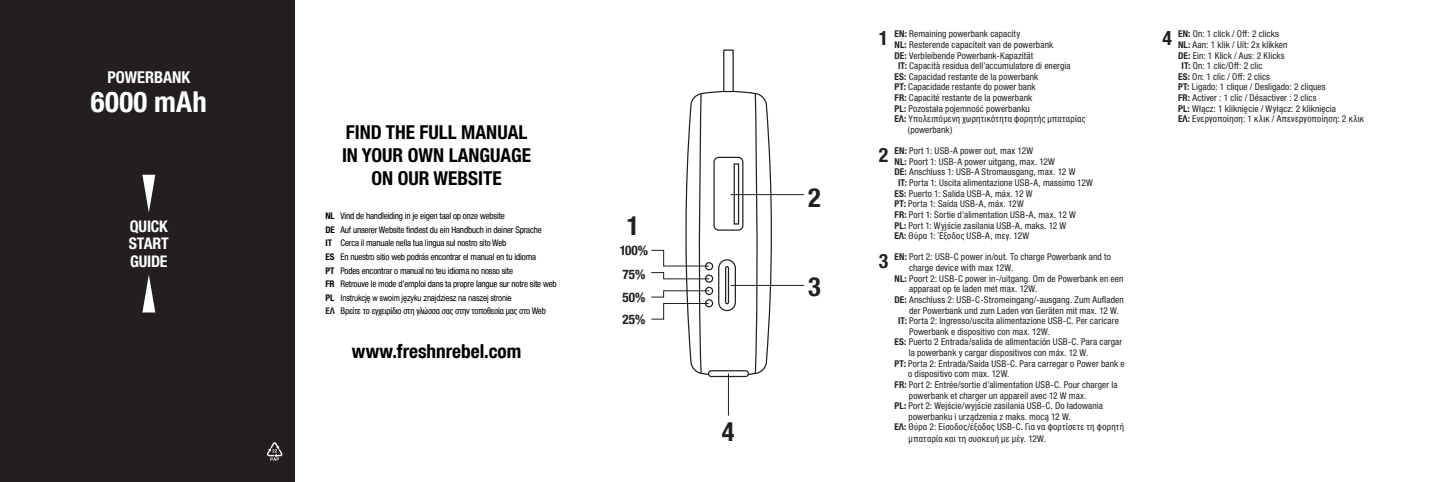
<style>
.page{position:relative;width:1439px;height:482px;background:#fff}
.page>*{position:absolute;margin:0;border:0;box-sizing:border-box;transform-origin:0 0}
.t1{font:700 condensed 28.75px "Helvetica Neue Condensed";letter-spacing:.015em;color:#fff}
.t2{font:700 condensed 26.38px "Helvetica Neue LTW1 G";color:#231f20}
.t3{font:700 condensed 19.75px "Helvetica Neue LTW1 G";color:#231f20}
.t4{font:700 condensed 19.25px/23.1px "Helvetica Neue LTW1 G";color:#000001;text-align:center}
.t5{font:700 condensed 19.25px "Helvetica Neue Condensed";color:#000001}
.t6{font:700 condensed 16.25px "Helvetica Neue Condensed";color:#fff}
.t7{font:700 condensed 15.88px/17.1px "Helvetica Neue Condensed";letter-spacing:-.01em;color:#fff;text-align:justify}
.t8{font:700 condensed 13.25px/23.4px "Helvetica Neue LTW1 G";color:#231f20}
.t9{font:condensed 9.38px "Helvetica Neue LTW1 G";letter-spacing:.015em;color:#231f20}
.t10{font:condensed 9.12px/13.6px "Helvetica Neue Condensed";letter-spacing:-.02em;color:#000001}
.t11{font:condensed 9.12px "Helvetica Neue LTW1 G";letter-spacing:-.02em;color:#000001}
.t12{font:9.12px "Arial Narrow";letter-spacing:-.02em;color:#000001}
.s1{font-weight:700}
.s2{font-family:"Helvetica Neue Condensed";font-weight:700;font-stretch:condensed}
.s3{font-weight:700;color:#231f20}
</style>
<div class="page">
<div style="left:0;top:0;width:294px;height:482px;background:#231f20"></div>
<svg style="left:267px;top:442px;width:15px;height:19px"></svg>
<div style="left:723px;top:49px;width:11px;height:43px;border:1px solid #231f20"></div>
<div style="left:708px;top:370px;width:41px;height:7px;border:1px solid #231f20;border-radius:3px"></div>
<svg style="left:651px;top:89px;width:122px;height:287px"></svg>
<hr style="left:728px;top:374px;width:1px;height:41px;background:#231f20">
<hr style="left:730px;top:285px;width:74px;height:1px;background:#231f20">
<hr style="left:730px;top:194px;width:74px;height:1px;background:#231f20">
<svg style="left:142px;top:175px;width:13px;height:38px"></svg>
<svg style="left:142px;top:275px;width:13px;height:37px"></svg>
<h3 class="t6" style="left:107px;top:67px;width:84px">POWERBANK</h3>
<h1 class="t1" style="left:91px;top:84px;width:117px">6000 mAh</h1>
<h3 class="t7" style="left:129px;top:218px;width:42px">QUICK START GUIDE</h3>
<h3 class="t4" style="left:342px;top:121px;width:191px">FIND THE FULL MANUAL<br>IN YOUR OWN LANGUAGE<br>ON OUR WEBSITE</h3>
<p class="t10" style="left:325px;top:209px;width:233px"><span class="s1">NL</span> Vind de handleiding in je eigen taal op onze website<br><span class="s1">DE</span> Auf unserer Website findest du ein Handbuch in deiner Sprache<br><span class="s1">IT</span> Cerca il manuale nella tua lingua sul nostro sito Web<br><span class="s1">ES</span> En nuestro sitio web podrás encontrar el manual en tu idioma<br><span class="s1">PT</span> Podes encontrar o manual no teu idioma no nosso site<br><span class="s1">FR</span> Retrouve le mode d’emploi dans ta propre langue sur notre site web</p>
<p class="t12" style="left:325px;top:291px;width:188px"><span class="s2">PL</span> Instrukcję w swoim języku znajdziesz na naszej stronie</p>
<p class="t11" style="left:325px;top:306px;width:222px"><span class="s3">ΕΛ</span> Βρείτε το εγχειρίδιο στη γλώσσα σας στην τοποθεσία μας στο Web</p>
<h3 class="t5" style="left:352px;top:340px;width:171px">www.freshnrebel.com</h3>
<h2 class="t2" style="left:627px;top:210px;width:14px">1</h2>
<h3 class="t8" style="left:620px;top:239px;width:30px">100%<br>75%<br>50%</h3>
<h3 class="t8" style="left:622px;top:308px;width:24px">25%</h3>
<h2 class="t2" style="left:722px;top:416px;width:14px">4</h2>
<h2 class="t2" style="left:808px;top:181px;width:14px">2</h2>
<h2 class="t2" style="left:808px;top:271px;width:14px">3</h2>
<p class="t9" style="left:894px;top:28px;width:127px"><span class="s1">EN:</span> Remaining powerbank capacity</p>
<p class="t9" style="left:894px;top:39px;width:160px"><span class="s1">NL:</span> Resterende capaciteit van de powerbank</p>
<p class="t9" style="left:894px;top:50px;width:140px"><span class="s1">DE:</span> Verbleibende Powerbank-Kapazität</p>
<p class="t9" style="left:898px;top:60px;width:174px"><span class="s1">IT:</span> Capacità residua dell’accumulatore di energia</p>
<p class="t9" style="left:894px;top:71px;width:145px"><span class="s1">ES:</span> Capacidad restante de la powerbank</p>
<p class="t9" style="left:894px;top:82px;width:143px"><span class="s1">PT:</span> Capacidade restante do power bank</p>
<p class="t9" style="left:894px;top:92px;width:139px"><span class="s1">FR:</span> Capacité restante de la powerbank</p>
<p class="t9" style="left:894px;top:103px;width:137px"><span class="s1">PL:</span> Pozostała pojemność powerbanku</p>
<p class="t9" style="left:894px;top:113px;width:192px"><span class="s1">ΕΛ:</span> Υπολειπόμενη χωρητικότητα φορητής μπαταρίας</p>
<p class="t9" style="left:908px;top:124px;width:46px">(powerbank)</p>
<p class="t9" style="left:894px;top:145px;width:140px"><span class="s1">EN:</span> Port 1: USB-A power out, max 12W</p>
<p class="t9" style="left:894px;top:156px;width:162px"><span class="s1">NL:</span> Poort 1: USB-A power uitgang, max. 12W</p>
<p class="t9" style="left:894px;top:167px;width:182px"><span class="s1">DE:</span> Anschluss 1: USB-A Stromausgang, max. 12 W</p>
<p class="t9" style="left:898px;top:177px;width:196px"><span class="s1">IT:</span> Porta 1: Uscita alimentazione USB-A, massimo 12W</p>
<p class="t9" style="left:894px;top:188px;width:140px"><span class="s1">ES:</span> Puerto 1: Salida USB-A, máx. 12 W</p>
<p class="t9" style="left:894px;top:198px;width:131px"><span class="s1">PT:</span> Porta 1: Saída USB-A, máx. 12W</p>
<p class="t9" style="left:894px;top:209px;width:183px"><span class="s1">FR:</span> Port 1: Sortie d’alimentation USB-A, max. 12 W</p>
<p class="t9" style="left:894px;top:220px;width:173px"><span class="s1">PL:</span> Port 1: Wyjście zasilania USB-A, maks. 12 W</p>
<p class="t9" style="left:894px;top:230px;width:136px"><span class="s1">ΕΛ:</span> Θύρα 1: Έξοδος USB-A, mεγ. 12W</p>
<p class="t9" style="left:894px;top:252px;width:218px"><span class="s1">EN:</span> Port 2: USB-C power in/out. To charge Powerbank and to</p>
<p class="t9" style="left:909px;top:262px;width:106px">charge device with max 12W.</p>
<p class="t9" style="left:894px;top:273px;width:230px"><span class="s1">NL:</span> Poort 2: USB-C power in-/uitgang. Om de Powerbank en een</p>
<p class="t9" style="left:909px;top:283px;width:130px">apparaat op te laden met max. 12W.</p>
<p class="t9" style="left:894px;top:294px;width:231px"><span class="s1">DE:</span> Anschluss 2: USB-C-Stromeingang/-ausgang. Zum Aufladen</p>
<p class="t9" style="left:909px;top:305px;width:211px">der Powerbank und zum Laden von Geräten mit max. 12 W.</p>
<p class="t9" style="left:898px;top:315px;width:222px"><span class="s1">IT:</span> Porta 2: Ingresso/uscita alimentazione USB-C. Per caricare</p>
<p class="t9" style="left:909px;top:326px;width:142px">Powerbank e dispositivo con max. 12W.</p>
<p class="t9" style="left:894px;top:336px;width:229px"><span class="s1">ES:</span> Puerto 2 Entrada/salida de alimentación USB-C. Para cargar</p>
<p class="t9" style="left:908px;top:347px;width:181px">la powerbank y cargar dispositivos con máx. 12 W.</p>
<p class="t9" style="left:894px;top:358px;width:232px"><span class="s1">PT:</span> Porta 2: Entrada/Saída USB-C. Para carregar o Power bank e</p>
<p class="t9" style="left:908px;top:368px;width:103px">o dispositivo com max. 12W.</p>
<p class="t9" style="left:894px;top:379px;width:225px"><span class="s1">FR:</span> Port 2: Entrée/sortie d’alimentation USB-C. Pour charger la</p>
<p class="t9" style="left:909px;top:390px;width:179px">powerbank et charger un appareil avec 12 W max.</p>
<p class="t9" style="left:894px;top:400px;width:210px"><span class="s1">PL:</span> Port 2: Wejście/wyjście zasilania USB-C. Do ładowania</p>
<p class="t9" style="left:908px;top:411px;width:164px">powerbanku i urządzenia z maks. mocą 12 W.</p>
<p class="t9" style="left:894px;top:421px;width:231px"><span class="s1">ΕΛ:</span> Θύρα 2: Είσοδος/έξοδος USB-C. Για να φορτίσετε τη φορητή</p>
<p class="t9" style="left:908px;top:433px;width:139px">μπαταρία και τη συσκευή με μέγ. 12W.</p>
<h3 class="t3" style="left:879px;top:26px;width:11px">1</h3>
<h3 class="t3" style="left:879px;top:143px;width:11px">2</h3>
<h3 class="t3" style="left:879px;top:249px;width:11px">3</h3>
<p class="t9" style="left:1178px;top:28px;width:102px"><span class="s1">EN:</span> On: 1 click / Off: 2 clicks</p>
<p class="t9" style="left:1178px;top:39px;width:111px"><span class="s1">NL:</span> Aan: 1 klik / Uit: 2x klikken</p>
<p class="t9" style="left:1178px;top:50px;width:108px"><span class="s1">DE:</span> Ein: 1 Klick / Aus: 2 Klicks</p>
<p class="t9" style="left:1181px;top:60px;width:82px"><span class="s1">IT:</span> On: 1 clic/Off: 2 clic</p>
<p class="t9" style="left:1178px;top:71px;width:94px"><span class="s1">ES:</span> On: 1 clic / Off: 2 clics</p>
<p class="t9" style="left:1178px;top:82px;width:149px"><span class="s1">PT:</span> Ligado: 1 clique / Desligado: 2 cliques</p>
<p class="t9" style="left:1178px;top:92px;width:140px"><span class="s1">FR:</span> Activer : 1 clic / Désactiver : 2 clics</p>
<p class="t9" style="left:1178px;top:103px;width:160px"><span class="s1">PL:</span> Włącz: 1 kliknięcie / Wyłącz: 2 kliknięcia</p>
<p class="t9" style="left:1178px;top:113px;width:188px"><span class="s1">ΕΛ:</span> Ενεργοποίηση: 1 κλικ / Απενεργοποίηση: 2 κλικ</p>
<h3 class="t3" style="left:1162px;top:26px;width:11px">4</h3>
</div>
